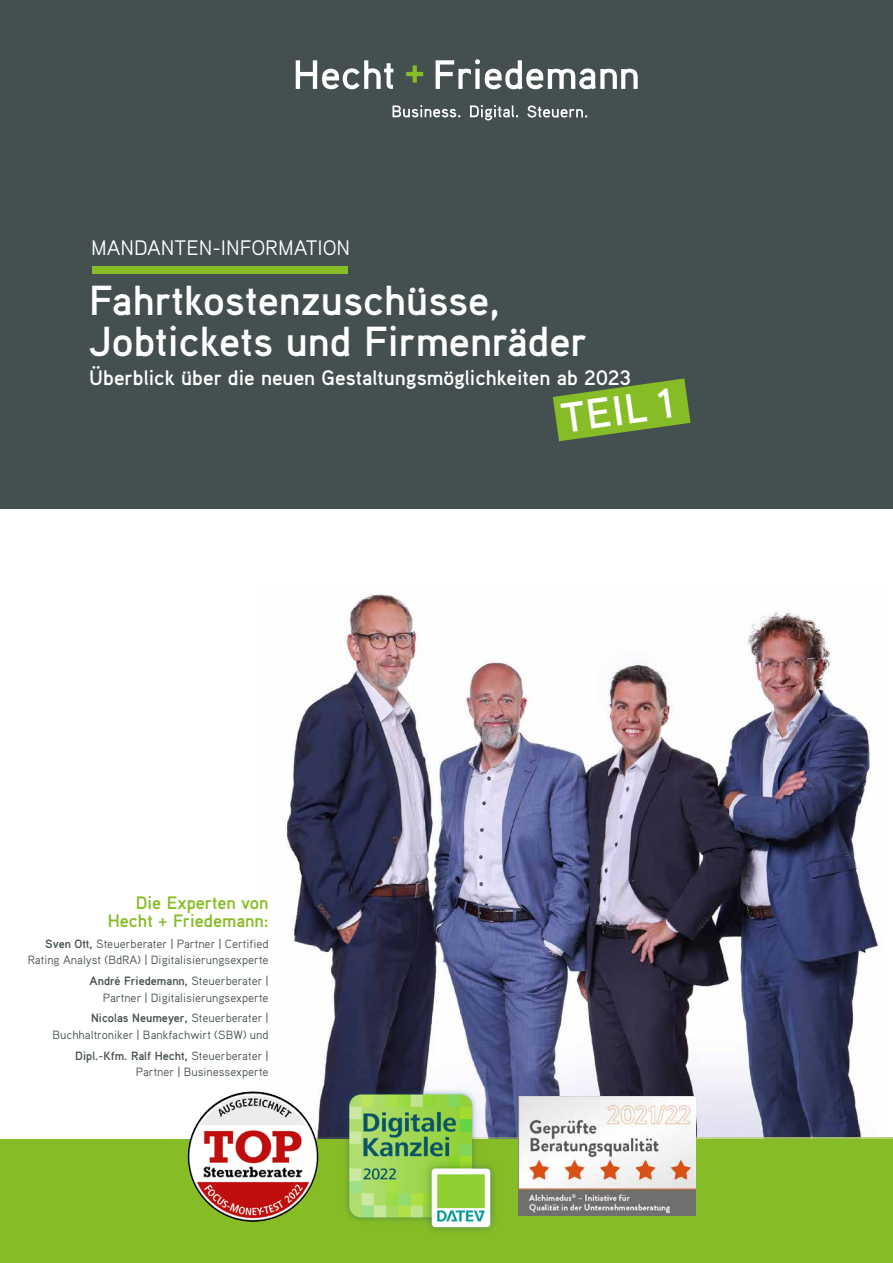
<style>
.page{position:relative;width:893px;height:1263px;background:#fff}
.page>*{position:absolute;margin:0;border:0;box-sizing:border-box;transform-origin:0 0}
.t1{font:700 42px/40.5px "Aaux Pro OT";color:#fff}
.t2{font:700 21px "Aaux Pro OT";color:#fff}
.t3{font:21px "Aaux Pro OT";color:#fff}
.t4{font:700 18px/18px "Aaux Pro OT";color:#86bc25;text-align:right}
.t5{font:12px/16.5px "Aaux Pro OT";color:#444f50;text-align:right}
.s1{font-weight:700}
</style>
<div class="page">
<div style="left:0;top:0;width:893px;height:508px;background:#444f50"></div>
<svg style="left:296px;top:60px;width:97px;height:29px"></svg>
<svg style="left:436px;top:59px;width:202px;height:30px"></svg>
<svg style="left:406px;top:65px;width:17px;height:18px"></svg>
<svg style="left:392px;top:105px;width:68px;height:12px"></svg>
<svg style="left:470px;top:105px;width:48px;height:15px"></svg>
<svg style="left:527px;top:106px;width:60px;height:12px"></svg>
<img style="left:281px;top:594px;width:599px;height:543px">
<div style="left:0;top:1140px;width:893px;height:123px;background:#86bc25"></div>
<img style="left:518px;top:1096px;width:178px;height:120px">
<img style="left:341px;top:1086px;width:161px;height:145px">
<img style="left:188px;top:1091px;width:130px;height:131px;border-radius:65px">
<div style="left:92px;top:266px;width:256px;height:8px;background:#86bc25"></div>
<svg style="left:553px;top:378px;width:138px;height:63px"></svg>
<h2 class="t3" style="left:91px;top:234px;width:261px">MANDANTEN-INFORMATION</h2>
<h1 class="t1" style="left:89px;top:279px;width:499px">Fahrtkostenzuschüsse,<br>Jobtickets und Firmenräder</h1>
<h2 class="t2" style="left:89px;top:365px;width:543px">Überblick über die neuen Gestaltungsmöglichkeiten ab 2023</h2>
<h1 class="t1" style="left:559px;top:397px;width:116px;rotate:-8deg">TEIL 1</h1>
<h3 class="t4" style="left:108px;top:893px;width:162px">Die Experten von<br>Hecht + Friedemann:</h3>
<p class="t5" style="left:28px;top:935px;width:242px"><span class="s1">Sven Ott,</span> Steuerberater | Partner | Certified<br>Rating Analyst (BdRA) | Digitalisierungsexperte</p>
<p class="t5" style="left:90px;top:972px;width:181px"><span class="s1">André Friedemann,</span> Steuerberater |<br>Partner | Digitalisierungsexperte</p>
<p class="t5" style="left:53px;top:1009px;width:218px"><span class="s1">Nicolas Neumeyer,</span> Steuerberater |<br>Buchhaltroniker | Bankfachwirt (SBW) und</p>
<p class="t5" style="left:75px;top:1047px;width:195px"><span class="s1">Dipl.-Kfm. Ralf Hecht,</span> Steuerberater |<br>Partner | Businessexperte</p>
</div>
